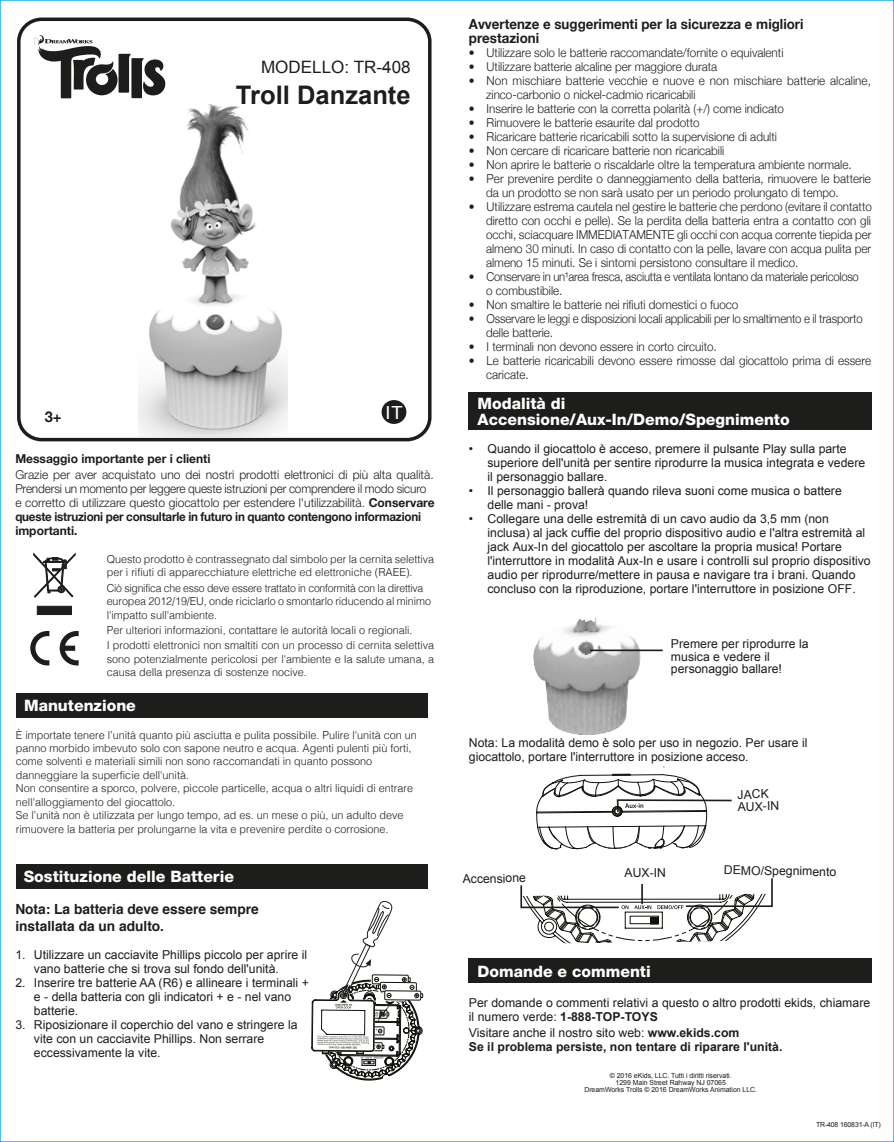
<style>
.page{position:relative;width:894px;height:1142px;background:#fff}
.page>*{position:absolute;margin:0;border:0;box-sizing:border-box;transform-origin:0 0}
.t1{font:700 25.55px "Arial";color:#1d1d1b}
.t2{font:19.25px "Myriad Pro";color:#fff;scale:1.1 1}
.t3{font:16.97px "Arial";color:#1d1d1b}
.t4{font:800 15.75px/15.8px "Helvetica Neue";color:#fff}
.t5{font:700 14.88px "Helvetica Neue";color:#1d1d1b}
.t6{font:700 14px/14px "Helvetica Neue";color:#1d1d1b;scale:.95 1}
.t7{font:700 14px/17.5px "Helvetica";color:#1d1d1b}
.t8{font:12.25px/14px "Arial";color:#1d1d1b}
.t9{font:300 12.25px/14px "Helvetica Neue";color:#1d1d1b;scale:.95 1}
.t10{font:300 12.25px/14px "Helvetica Neue";color:#1d1d1b}
.t11{font:700 12.25px/14px "Arial";color:#1d1d1b}
.t12{font:300 12.25px/14px "Helvetica Neue";color:#1d1d1b;scale:.93 1}
.t13{font:300 12.25px/14px "Helvetica Neue";letter-spacing:-.02em;color:#1d1d1b;scale:.92 1}
.t14{font:700 12.25px "Helvetica Neue";color:#1d1d1b}
.t15{font:300 11.03px/13.5px "Helvetica";color:#1d1d1b}
.t16{font:300 11.03px/13.5px "Helvetica";color:#1d1d1b;scale:.95 1}
.t17{font:7px/7px "Arial";letter-spacing:-.005em;color:#1d1d1b;text-align:center}
.s1{font-weight:700}
.s2{font-weight:400}
</style>
<div class="page">
<div style="left:381px;top:400px;width:25px;height:24px;background:#1d1d1b;border-radius:50%"></div>
<div style="left:16px;top:693px;width:411px;height:24px;background:#1d1d1b"></div>
<img style="left:138px;top:104px;width:149px;height:332px">
<div style="left:16px;top:864px;width:411px;height:24px;background:#1d1d1b"></div>
<div style="left:469px;top:392px;width:402px;height:38px;background:#1d1d1b"></div>
<div style="left:469px;top:958px;width:402px;height:24px;background:#1d1d1b"></div>
<div style="left:17px;top:18px;width:414px;height:423px;border:4px solid #1d1d1b;border-radius:23px"></div>
<svg style="left:34px;top:35px;width:132px;height:63px"></svg>
<div style="left:37px;top:606px;width:35px;height:8px;background:#1d1d1b;border:1px solid #1d1d1b"></div>
<svg style="left:33px;top:553px;width:42px;height:44px"></svg>
<svg style="left:60px;top:631px;width:19px;height:34px"></svg>
<svg style="left:30px;top:631px;width:19px;height:34px"></svg>
<svg style="left:311px;top:901px;width:112px;height:179px"></svg>
<img style="left:533px;top:617px;width:107px;height:118px">
<svg style="left:536px;top:773px;width:196px;height:76px"></svg>
<hr style="left:590px;top:649px;width:72px;height:2px;background:#1d1d1b">
<svg style="left:520px;top:878px;width:253px;height:66px"></svg>
<h3 class="t3" style="left:261px;top:56px;width:151px">MODELLO: TR-408</h3>
<p class="t5" style="left:45px;top:405px;width:18px">3+</p>
<h1 class="t1" style="left:236px;top:78px;width:176px">Troll Danzante</h1>
<h2 class="t2" style="left:385px;top:402px;width:17px">IT</h2>
<p class="t14" style="left:15px;top:449px;width:197px">Messaggio importante per i clienti</p>
<p class="t10" style="left:15px;top:467px;width:420px">Grazie per aver acquistato uno dei nostri prodotti elettronici di più alta qualità.<br>Prendersi un momento per leggere queste istruzioni per comprendere il modo sicuro e corretto di utilizzare questo giocattolo per estendere l'utilizzabilità. <span class="s1">Conservare queste istruzioni per consultarle in futuro in quanto contengono informazioni importanti.</span></p>
<p class="t15" style="left:107px;top:551px;width:329px">Questo prodotto è contrassegnato dal simbolo per la cernita selettiva per i rifiuti di apparecchiature elettriche ed elettroniche (RAEE).</p>
<p class="t16" style="left:107px;top:580px;width:343px">Ciò significa che esso deve essere trattato in conformità con la direttiva europea 2012/19/EU, onde riciclarlo o smontarlo riducendo al minimo l'impatto sull'ambiente.</p>
<p class="t15" style="left:107px;top:621px;width:329px;line-height:15.2px">Per ulteriori informazioni, contattare le autorità locali o regionali.<br>I prodotti elettronici non smaltiti con un processo di cernita selettiva</p>
<p class="t15" style="left:107px;top:651px;width:329px">sono potenzialmente pericolosi per l'ambiente e la salute umana, a causa della presenza di sostenze nocive.</p>
<p class="t4" style="left:24px;top:697px;width:113px">Manutenzione</p>
<p class="t15" style="left:16px;top:727px;width:402px">È importate tenere l’unità quanto più asciutta e pulita possibile. Pulire l'unità con un panno morbido imbevuto solo con sapone neutro e acqua. Agenti pulenti più forti, come solventi e materiali simili non sono raccomandati in quanto possono danneggiare la superficie dell'unità.<br>Non consentire a sporco, polvere, piccole particelle, acqua o altri liquidi di entrare nell'alloggiamento del giocattolo.<br>Se l’unità non è utilizzata per lungo tempo, ad es. un mese o più, un adulto deve rimuovere la batteria per prolungarne la vita e prevenire perdite o corrosione.</p>
<p class="t4" style="left:24px;top:868px;width:212px">Sostituzione delle Batterie</p>
<p class="t7" style="left:15px;top:900px;width:245px">Nota: La batteria deve essere sempre installata da un adulto.</p>
<p class="t8" style="left:34px;top:948px;width:274px;text-indent:-19px">1. Utilizzare un cacciavite Phillips piccolo per aprire il vano batterie che si trova sul fondo dell'unità.</p>
<p class="t8" style="left:34px;top:976px;width:276px;text-indent:-19px">2. Inserire tre batterie AA (R6) e allineare i terminali + e - della batteria con gli indicatori + e - nel vano batterie.</p>
<p class="t8" style="left:34px;top:1018px;width:265px;text-indent:-19px">3. Riposizionare il coperchio del vano e stringere la vite con un cacciavite Phillips. Non serrare eccessivamente la vite.</p>
<p class="t6" style="left:469px;top:18px;width:353px">Avvertenze e suggerimenti per la sicurezza e migliori prestazioni</p>
<p class="t9" style="left:469px;top:45px;width:332px">• Utilizzare solo le batterie raccomandate/fornite o equivalenti</p>
<p class="t9" style="left:469px;top:59px;width:263px">• Utilizzare batterie alcaline per maggiore durata</p>
<p class="t9" style="left:486px;top:73px;width:406px;text-indent:-17px">• Non mischiare batterie vecchie e nuove e non mischiare batterie alcaline, zinco-carbonio o nickel-cadmio ricaricabili</p>
<p class="t9" style="left:469px;top:101px;width:333px">• Inserire le batterie con la corretta polarità (+/) come indicato</p>
<p class="t9" style="left:469px;top:115px;width:244px">• Rimuovere le batterie esaurite dal prodotto</p>
<p class="t9" style="left:469px;top:129px;width:326px">• Ricaricare batterie ricaricabili sotto la supervisione di adulti</p>
<p class="t9" style="left:469px;top:143px;width:270px">• Non cercare di ricaricare batterie non ricaricabili</p>
<p class="t9" style="left:469px;top:157px;width:404px">• Non aprire le batterie o riscaldarle oltre la temperatura ambiente normale.</p>
<p class="t9" style="left:486px;top:171px;width:406px;text-indent:-17px">• Per prevenire perdite o danneggiamento della batteria, rimuovere le batterie da un prodotto se non sarà usato per un periodo prolungato di tempo.</p>
<p class="t9" style="left:486px;top:199px;width:407px;text-align:justify;text-indent:-17px">• Utilizzare estrema cautela nel gestire le batterie che perdono (evitare il contatto diretto con occhi e pelle). Se la perdita della batteria entra a contatto con gli occhi, sciacquare IMMEDIATAMENTE gli occhi con acqua corrente tiepida per almeno 30 minuti. In caso di contatto con la pelle, lavare con acqua pulita per almeno 15 minuti. Se i sintomi persistono consultare il medico.</p>
<p class="t13" style="left:486px;top:269px;width:406px;text-indent:-17px">• Conservare in un¹area fresca, asciutta e ventilata lontano da materiale pericoloso o combustibile.</p>
<p class="t9" style="left:469px;top:297px;width:285px">• Non smaltire le batterie nei rifiuti domestici o fuoco</p>
<p class="t12" style="left:486px;top:311px;width:406px;text-indent:-17px">• Osservare le leggi e disposizioni locali applicabili per lo smaltimento e il trasporto delle batterie.</p>
<p class="t9" style="left:469px;top:339px;width:262px">• I terminali non devono essere in corto circuito.</p>
<p class="t9" style="left:486px;top:353px;width:406px;text-indent:-17px">• Le batterie ricaricabili devono essere rimosse dal giocattolo prima di essere caricate.</p>
<p class="t4" style="left:477px;top:395px;width:313px">Modalità di<br>Accensione/Aux-In/Demo/Spegnimento</p>
<p class="t8" style="left:487px;top:442px;width:379px;text-indent:-19px">• Quando il giocattolo è acceso, premere il pulsante Play sulla parte superiore dell'unità per sentire riprodurre la musica integrata e vedere il personaggio ballare.</p>
<p class="t8" style="left:487px;top:484px;width:356px;text-indent:-19px">• Il personaggio ballerà quando rileva suoni come musica o battere delle mani - prova!</p>
<p class="t8" style="left:487px;top:512px;width:384px;text-indent:-19px">• Collegare una delle estremità di un cavo audio da 3,5 mm (non inclusa) al jack cuffie del proprio dispositivo audio e l'altra estremità al jack Aux-In del giocattolo per ascoltare la propria musica! Portare l'interruttore in modalità Aux-In e usare i controlli sul proprio dispositivo audio per riprodurre/mettere in pausa e navigare tra i brani. Quando concluso con la riproduzione, portare l'interruttore in posizione OFF.</p>
<p class="t8" style="left:670px;top:638px;width:139px;line-height:12.2px">Premere per riprodurre la musica e vedere il personaggio ballare!</p>
<p class="t8" style="left:469px;top:736px;width:340px">Nota: La modalità demo è solo per uso in negozio. Per usare il giocattolo, portare l'interruttore in posizione acceso.</p>
<p class="t8" style="left:462px;top:872px;width:65px;rotate:-1deg">Accensione</p>
<p class="t8" style="left:737px;top:788px;width:43px;line-height:12.2px;rotate:-1deg">JACK<br>AUX-IN</p>
<p class="t8" style="left:624px;top:865px;width:43px;rotate:-1deg">AUX-IN</p>
<p class="t8" style="left:724px;top:862px;width:114px;rotate:1deg">DEMO/Spegnimento</p>
<p class="t4" style="left:477px;top:963px;width:174px">Domande e commenti</p>
<p class="t8" style="left:469px;top:995px;width:403px">Per domande o commenti relativi a questo o altro prodotti ekids, chiamare il numero verde: <span class="s1">1-888-TOP-TOYS</span></p>
<p class="t11" style="left:469px;top:1025px;width:315px"><span class="s2">Visitare anche il nostro sito web:</span> www.ekids.com<br>Se il problema persiste, non tentare di riparare l'unità.</p>
<p class="t17" style="left:584px;top:1071px;width:174px">© 2016 eKids, LLC. Tutti i diritti riservati.<br>1299 Main Street Rahway NJ 07065<br>DreamWorks Trolls © 2016 DreamWorks Animation LLC.</p>
<p class="t17" style="left:815px;top:1120px;width:66px">TR-408 160831-A (IT)</p>
</div>
